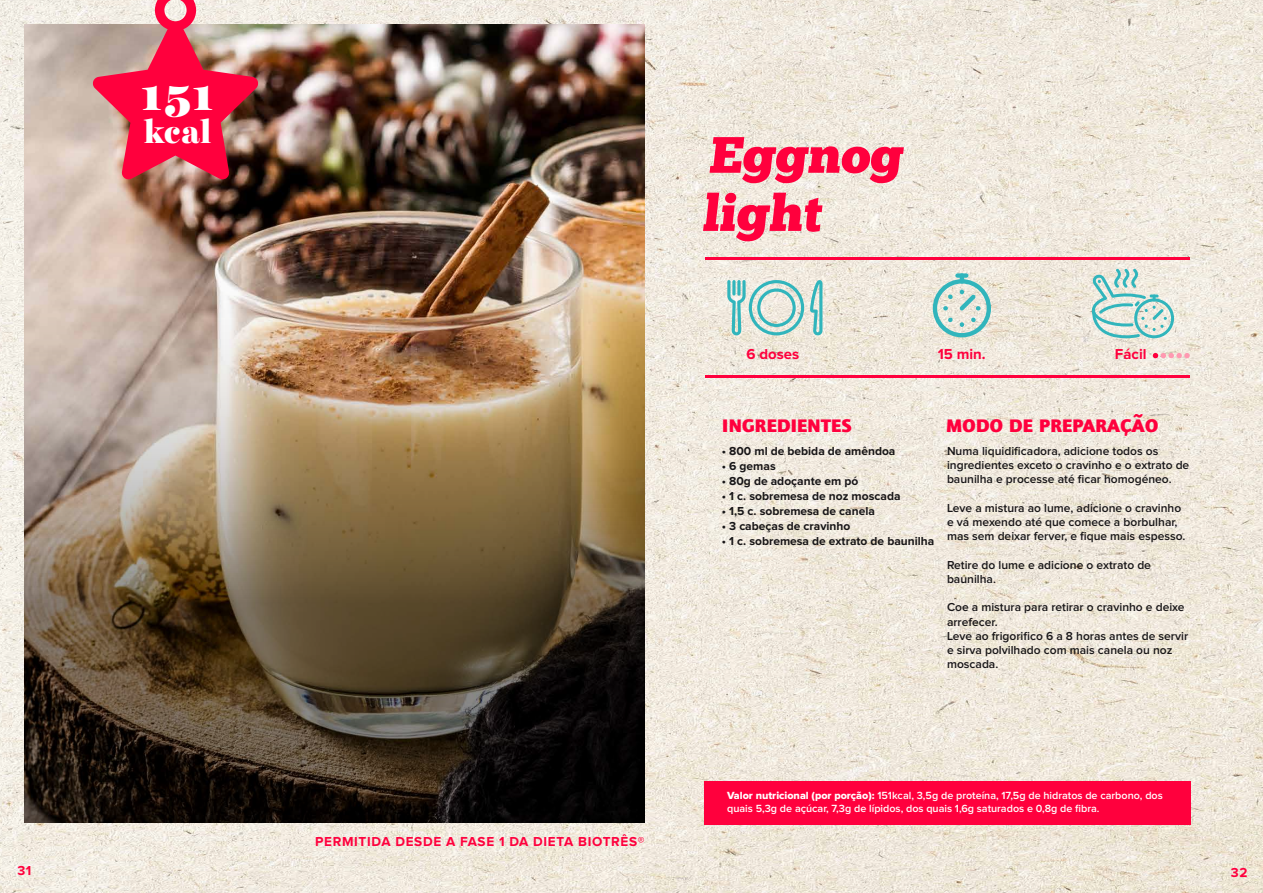
<style>
.page{position:relative;width:1263px;height:893px;background:#fff}
.page>*{position:absolute;margin:0;border:0;box-sizing:border-box;transform-origin:0 0}
.t1{font:51px/58.2px "Chunk Five Ex";color:#ff003d}
.t2{font:900 45px "Harriet Display";color:#fff}
.t3{font:900 31.65px "Harriet Display";color:#fff}
.t4{font:700 23.85px "Foundry Journal SC";color:#ff003d}
.t5{font:700 14.85px "Proxima Nova";color:#ff003d}
.t6{font:700 13.5px "Proxima Nova";letter-spacing:.05em;color:#ff003d}
.t7{font:600 12px/14.2px "Proxima Nova";color:#171517}
.t8{font:700 12px "Proxima Nova";color:#171517}
.t9{font:600 10.8px/12.6px "Proxima Nova";color:#fff}
.s1{font-family:"Proxima Nova Extrabld";font-weight:400}
</style>
<div class="page">
<img style="left:0;top:0;width:1263px;height:893px">
<img style="left:25px;top:24px;width:620px;height:37px">
<img style="left:25px;top:61px;width:620px;height:761px">
<svg style="left:92px;top:0;width:167px;height:180px;background:#db5d71"></svg>
<div style="left:704px;top:781px;width:486px;height:43px;background:#ff003d"></div>
<hr style="left:705px;top:375px;width:485px;height:3px;background:#ff003d">
<hr style="left:705px;top:257px;width:485px;height:3px;background:#ff003d">
<svg style="left:1091px;top:269px;width:83px;height:69px;background:#c1dcd6"></svg>
<svg style="left:810px;top:280px;width:12px;height:55px"></svg>
<svg style="left:727px;top:280px;width:77px;height:55px;background:#b4d8d3"></svg>
<svg style="left:933px;top:279px;width:58px;height:58px;background:#bad9d2"></svg>
<hr style="left:960px;top:273px;width:4px;height:11px;background:#31b5bc;border-radius:2px">
<div style="left:955px;top:273px;width:13px;height:5px;background:#31b5bc;border-radius:2px"></div>
<svg style="left:1153px;top:353px;width:37px;height:5px"></svg>
<p class="t6" style="left:17px;top:864px;width:16px">31</p>
<h2 class="t2" style="left:141px;top:63px;width:75px">151</h2>
<h3 class="t3" style="left:144px;top:110px;width:69px">kcal</h3>
<p class="t6" style="left:315px;top:836px;width:331px">PERMITIDA DESDE A FASE 1 DA DIETA BIOTRÊS®</p>
<h1 class="t1" style="left:702px;top:125px;width:210px">Eggnog light</h1>
<p class="t5" style="left:746px;top:348px;width:54px">6 doses</p>
<p class="t5" style="left:938px;top:348px;width:50px">15 min.</p>
<p class="t5" style="left:1115px;top:348px;width:33px">Fácil</p>
<h3 class="t4" style="left:722px;top:410px;width:132px">ingredientes</h3>
<h3 class="t4" style="left:946px;top:410px;width:214px">modo de preparação</h3>
<p class="t8" style="left:722px;top:445px;width:175px">• 800 ml de bebida de amêndoa</p>
<p class="t8" style="left:722px;top:460px;width:55px">• 6 gemas</p>
<p class="t8" style="left:722px;top:475px;width:138px">• 80g de adoçante em pó</p>
<p class="t8" style="left:722px;top:490px;width:180px">• 1 c. sobremesa de noz moscada</p>
<p class="t8" style="left:722px;top:505px;width:155px">• 1,5 c. sobremesa de canela</p>
<p class="t8" style="left:722px;top:520px;width:130px">• 3 cabeças de cravinho</p>
<p class="t8" style="left:722px;top:535px;width:214px">• 1 c. sobremesa de extrato de baunilha</p>
<p class="t7" style="left:947px;top:444px;width:244px">Numa liquidificadora, adicione todos os ingredientes exceto o cravinho e o extrato de baunilha e processe até ficar homogéneo.</p>
<p class="t7" style="left:947px;top:501px;width:240px">Leve a mistura ao lume, adicione o cravinho e vá mexendo até que comece a borbulhar, mas sem deixar ferver, e fique mais espesso.</p>
<p class="t7" style="left:947px;top:558px;width:205px">Retire do lume e adicione o extrato de baunilha.</p>
<p class="t7" style="left:947px;top:601px;width:243px">Coe a mistura para retirar o cravinho e deixe arrefecer.<br>Leve ao frigorifico 6 a 8 horas antes de servir e sirva polvilhado com mais canela ou noz moscada.</p>
<p class="t9" style="left:727px;top:790px;width:437px"><span class="s1">Valor nutricional (por porção):</span> 151kcal, 3,5g de proteína, 17,5g de hidratos de carbono, dos quais 5,3g de açúcar, 7,3g de lípidos, dos quais 1,6g saturados e 0,8g de fibra.</p>
<p class="t6" style="left:1231px;top:866px;width:18px">32</p>
</div>
